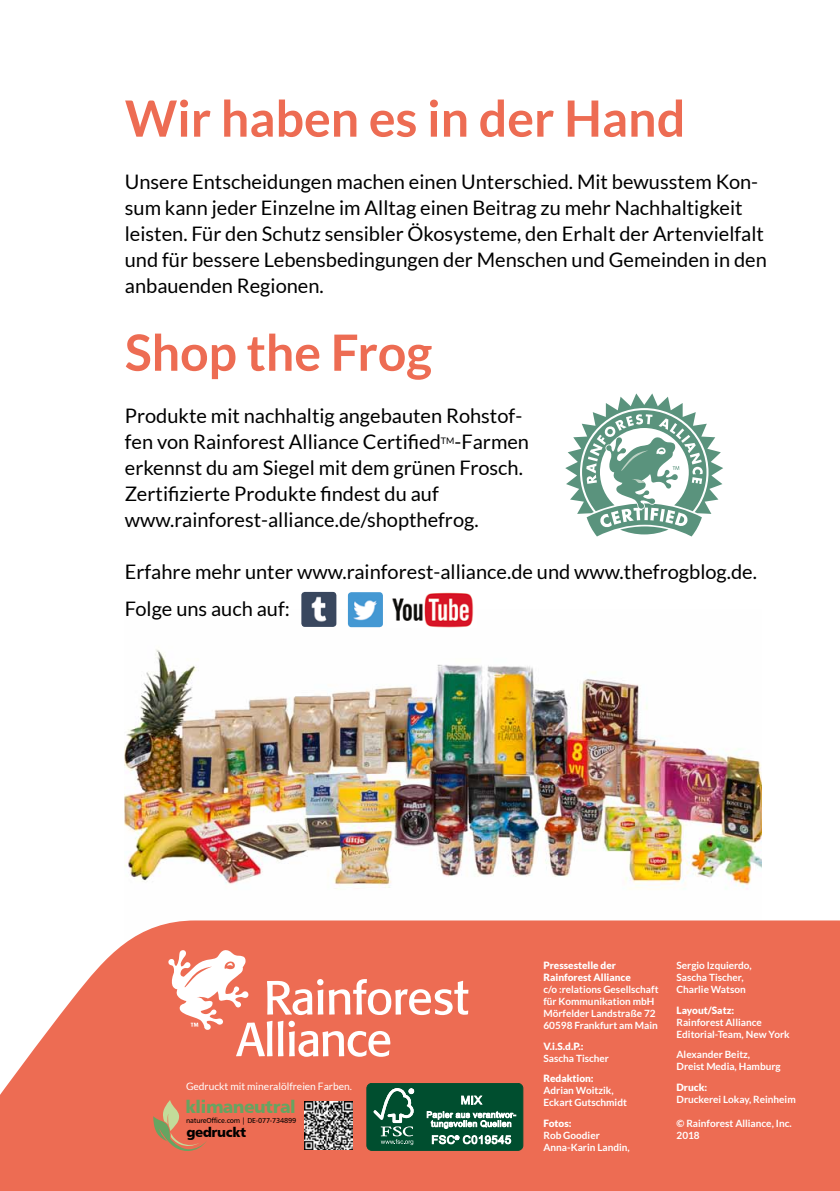
<style>
.page{position:relative;width:840px;height:1191px;background:#fff}
.page>*{position:absolute;margin:0;border:0;box-sizing:border-box;transform-origin:0 0}
.t1{font:700 50px "Lato";color:#ed6c53}
.t2{font:20px/26px "Lato";color:#000}
.t3{font:17.6px "Humanist 777 BT Black B";letter-spacing:-.03em;color:#66a461}
.t4{font:13.6px "Humanist 777 BT Black B";letter-spacing:-.03em;color:#000}
.t5{font:10.2px "Lato";color:#fff}
.t6{font:700 10px/12px "Lato";color:#fff}
.t7{font:900 10px/12px "Lato";color:#fff}
.t8{font:9px "Lato";color:#000}
.t9{font:7.2px "Humanist 777 BT Roman B";letter-spacing:-.03em;color:#000}
</style>
<div class="page">
<img style="left:125px;top:609px;width:636px;height:281px">
<svg style="left:0;top:920px;width:839px;height:271px;background:#ed765f"></svg>
<svg style="left:168px;top:949px;width:300px;height:107px"></svg>
<svg style="left:153px;top:1100px;width:54px;height:51px;background:#d87f5c"></svg>
<img style="left:305px;top:1102px;width:47px;height:47px">
<img style="left:387px;top:592px;width:89px;height:35px">
<img style="left:301px;top:592px;width:35px;height:35px">
<img style="left:348px;top:592px;width:35px;height:35px">
<svg style="left:565px;top:393px;width:158px;height:144px"></svg>
<div style="left:366px;top:1083px;width:156px;height:67px;background:#004e2f;border-radius:5px"></div>
<div style="left:366px;top:1083px;width:157px;height:67px;border:1px solid #004e2f;border-radius:5px"></div>
<svg style="left:373px;top:1088px;width:41px;height:57px"></svg>
<svg style="left:461px;top:1095px;width:21px;height:10px"></svg>
<svg style="left:426px;top:1111px;width:89px;height:17px"></svg>
<svg style="left:431px;top:1135px;width:80px;height:9px"></svg>
<h1 class="t1" style="left:125px;top:90px;width:561px">Wir haben es in der Hand</h1>
<p class="t2" style="left:125px;top:168px;width:643px">Unsere Entscheidungen machen einen Unterschied. Mit bewusstem Kon&shy;sum kann jeder Einzelne im Alltag einen Beitrag zu mehr Nachhaltigkeit leisten. Für den Schutz sensibler Ökosysteme, den Erhalt der Artenvielfalt und für bessere Lebensbedingungen der Menschen und Gemeinden in den anbauenden Regionen.</p>
<h1 class="t1" style="left:125px;top:324px;width:308px">Shop the Frog</h1>
<p class="t2" style="left:125px;top:402px;width:398px">Produkte mit nachhaltig angebauten Rohstof&shy;fen von Rainforest Alliance Certified</p>
<p class="t2" style="left:125px;top:428px;width:405px;text-indent:329px">-Farmen erkennst du am Siegel mit dem grünen Frosch.<br>Zertifizierte Produkte findest du auf www.rainforest-alliance.de/shopthefrog.</p>
<p class="t2" style="left:125px;top:553px;width:633px;line-height:37.4px">Erfahre mehr unter www.rainforest-alliance.de und www.thefrogblog.de.<br>Folge uns auch auf:</p>
<p class="t8" style="left:440px;top:435px;width:15px">TM</p>
<p class="t5" style="left:186px;top:1080px;width:167px">Gedruckt mit mineralölfreien Farben.</p>
<p class="t3" style="left:185px;top:1096px;width:111px">klimaneutral</p>
<p class="t9" style="left:186px;top:1115px;width:111px">natureOffice.com | DE-077-734899</p>
<p class="t4" style="left:186px;top:1123px;width:61px">gedruckt</p>
<p class="t7" style="left:543px;top:959px;width:89px">Pressestelle der<br>Rainforest Alliance</p>
<p class="t6" style="left:543px;top:983px;width:116px">c/o :relations Gesellschaft für Kommunikation mbH<br>Mörfelder Landstraße 72<br>60598 Frankfurt am Main</p>
<p class="t7" style="left:543px;top:1039px;width:41px">V.i.S.d.P.:</p>
<p class="t6" style="left:543px;top:1051px;width:67px">Sascha Tischer</p>
<p class="t7" style="left:543px;top:1072px;width:52px">Redaktion:</p>
<p class="t6" style="left:543px;top:1084px;width:85px">Adrian Woitzik,<br>Eckart Gutschmidt</p>
<p class="t7" style="left:543px;top:1116px;width:30px">Fotos:</p>
<p class="t6" style="left:543px;top:1128px;width:88px">Rob Goodier<br>Anna-Karin Landin,</p>
<p class="t6" style="left:676px;top:959px;width:77px">Sergio Izquierdo,<br>Sascha Tischer,<br>Charlie Watson</p>
<p class="t7" style="left:676px;top:1003px;width:59px">Layout/Satz:</p>
<p class="t6" style="left:676px;top:1015px;width:114px">Rainforest Alliance<br>Editorial-Team, New York</p>
<p class="t6" style="left:676px;top:1048px;width:106px">Alexander Beitz,<br>Dreist Media, Hamburg</p>
<p class="t7" style="left:676px;top:1080px;width:32px">Druck:</p>
<p class="t6" style="left:676px;top:1092px;width:121px">Druckerei Lokay, Reinheim</p>
<p class="t6" style="left:676px;top:1116px;width:117px">© Rainforest Alliance, Inc.<br>2018</p>
</div>
